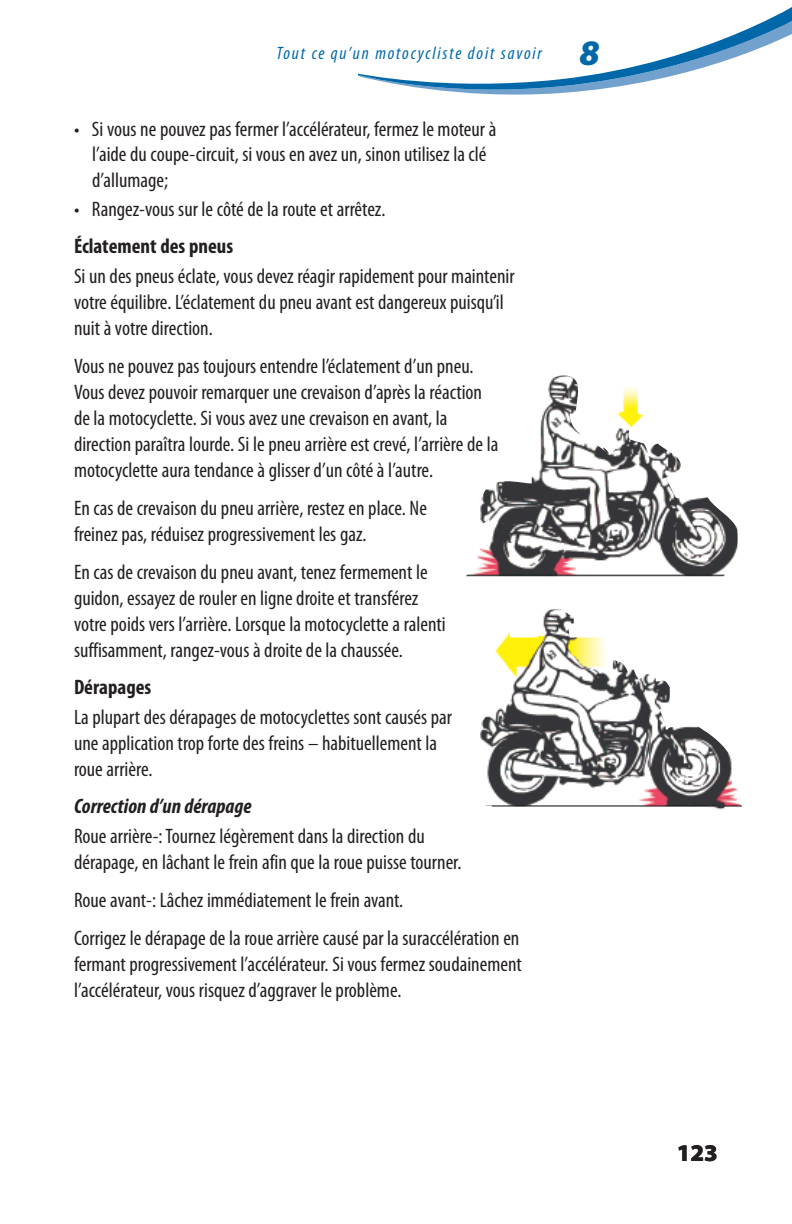
<style>
.page{position:relative;width:792px;height:1224px;background:#fff}
.page>*{position:absolute;margin:0;border:0;box-sizing:border-box;transform-origin:0 0}
.t1{font:900 24px "Myriad Pro";color:#231f20}
.text{font:condensed 21px/26px "Myriad Pro";color:#231f20}
.text__bullet{font:condensed 21px/25.2px "Myriad Pro";color:#231f20}
.text__bullet__last{font:condensed 21px "Myriad Pro";color:#231f20}
.Subheads_2{font:700 condensed 21px "Myriad Pro";color:#231f20}
.Subheads_2-2{font:italic 700 condensed 21px "Myriad Pro";color:#231f20}
.t2{font:italic condensed 18px "Myriad Pro";letter-spacing:.1em;color:#0068a9}
.s1{font-weight:900;font-stretch:normal;font-size:36px}
</style>
<div class="page">
<svg style="left:358px;top:7px;width:434px;height:88px"></svg>
<img style="left:466px;top:375px;width:272px;height:202px">
<img style="left:480px;top:609px;width:262px;height:201px">
<p class="t2" style="left:276px;top:42px;width:325px">Tout ce qu’un motocycliste doit savoir <span class="s1">8</span></p>
<p class="text__bullet" style="left:92px;top:116px;width:406px;text-indent:-18px">• Si vous ne pouvez pas fermer l’accélérateur, fermez le moteur à l’aide du coupe-circuit, si vous en avez un, sinon utilisez la clé d’allumage;</p>
<p class="text__bullet__last" style="left:74px;top:196px;width:313px">• Rangez-vous sur le côté de la route et arrêtez.</p>
<p class="Subheads_2" style="left:74px;top:233px;width:161px">Éclatement des pneus</p>
<p class="text" style="left:74px;top:263px;width:442px">Si un des pneus éclate, vous devez réagir rapidement pour maintenir votre équilibre. L’éclatement du pneu avant est dangereux puisqu’il nuit à votre direction.</p>
<p class="text" style="left:74px;top:353px;width:426px">Vous ne pouvez pas toujours entendre l’éclatement d’un pneu.<br>Vous devez pouvoir remarquer une crevaison d’après la réaction de la motocyclette. Si vous avez une crevaison en avant, la direction paraîtra lourde. Si le pneu arrière est crevé, l’arrière de la motocyclette aura tendance à glisser d’un côté à l’autre.</p>
<p class="text" style="left:74px;top:495px;width:354px">En cas de crevaison du pneu arrière, restez en place. Ne freinez pas, réduisez progressivement les gaz.</p>
<p class="text" style="left:74px;top:559px;width:373px">En cas de crevaison du pneu avant, tenez fermement le guidon, essayez de rouler en ligne droite et transférez votre poids vers l’arrière. Lorsque la motocyclette a ralenti suffisamment, rangez-vous à droite de la chaussée.</p>
<p class="Subheads_2" style="left:74px;top:674px;width:79px">Dérapages</p>
<p class="text" style="left:74px;top:704px;width:380px">La plupart des dérapages de motocyclettes sont causés par une application trop forte des freins – habituellement la roue arrière.</p>
<p class="Subheads_2-2" style="left:74px;top:793px;width:179px">Correction d’un dérapage</p>
<p class="text" style="left:74px;top:823px;width:389px">Roue arrière‑: Tournez légèrement dans la direction du dérapage, en lâchant le frein afin que la roue puisse tourner.</p>
<p class="text" style="left:74px;top:887px;width:331px">Roue avant‑: Lâchez immédiatement le frein avant.</p>
<p class="text" style="left:74px;top:925px;width:449px;text-align:justify">Corrigez le dérapage de la roue arrière causé par la suraccélération en fermant progressivement l’accélérateur. Si vous fermez soudainement l’accélérateur, vous risquez d’aggraver le problème.</p>
<p class="t1" style="left:677px;top:1139px;width:43px">123</p>
</div>
